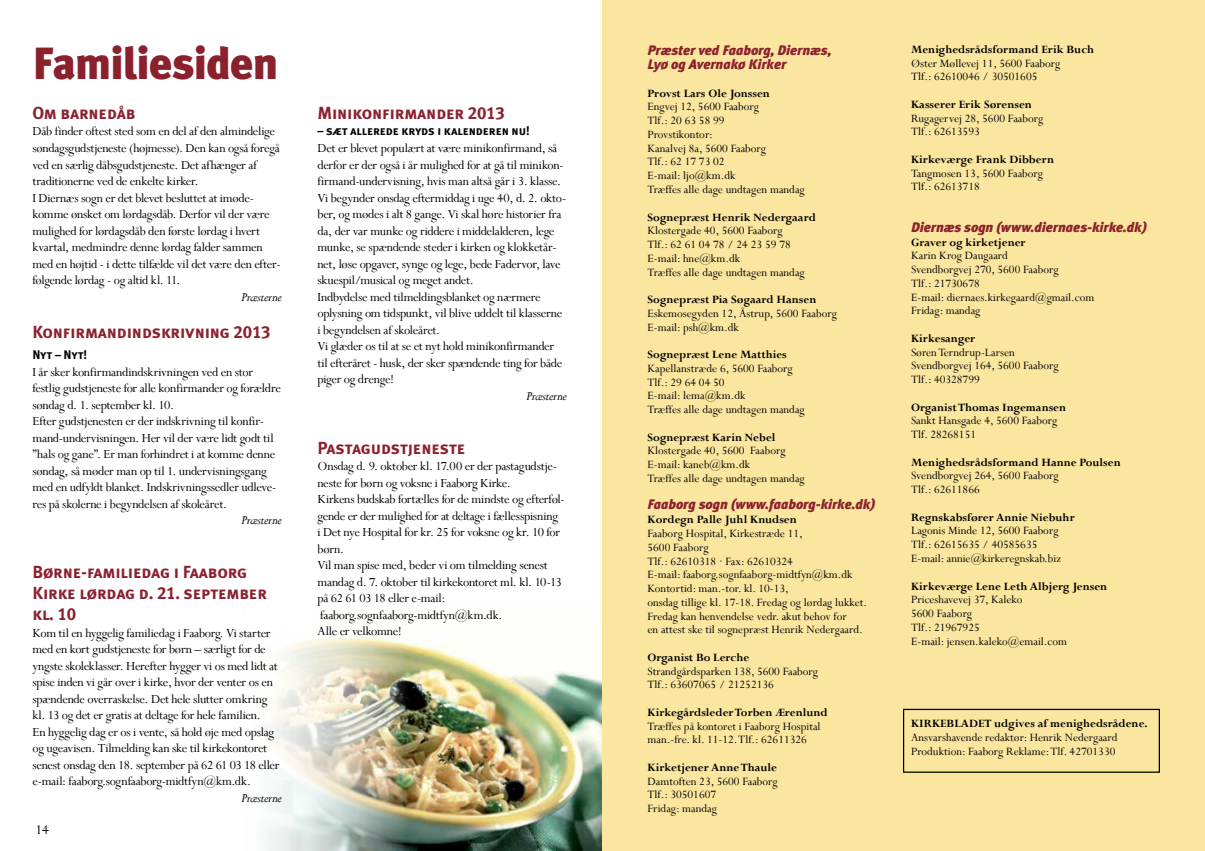
<style>
.page{position:relative;width:1205px;height:851px;background:#fff}
.page>*{position:absolute;margin:0;border:0;box-sizing:border-box;transform-origin:0 0}
.t1{font:900 45px "Meta Plus";letter-spacing:-.015em;color:#8c212e}
.t2{font:17.5px/21px "Meta Plus Bold Caps";letter-spacing:-.01em;color:#8c212e}
.t3{font:15px "Perpetua";color:#000}
.t4{font:13.75px/16.5px "Perpetua";letter-spacing:-.02em;color:#000}
.t5{font:italic 900 13.75px/13.8px "Meta Plus";letter-spacing:-.005em;color:#8c212e}
.t6{font:italic 13.75px "Perpetua";letter-spacing:-.02em;color:#000}
.t7{font:12.5px/13.8px "Perpetua";color:#000}
.t8{font:700 12.5px "Perpetua";color:#000}
.t9{font:12.5px "Meta Plus Bold Caps";letter-spacing:-.01em;color:#000}
</style>
<div class="page">
<img style="left:269px;top:637px;width:333px;height:213px">
<div style="left:602px;top:0;width:603px;height:850px;background:#fbe69f"></div>
<div style="left:903px;top:708px;width:257px;height:64px;border:1px solid #000"></div>
<h1 class="t1" style="left:32px;top:37px;width:248px">Familiesiden</h1>
<p class="t2" style="left:32px;top:102px;width:105px">Om barnedåb</p>
<p class="t4" style="left:32px;top:123px;width:250px">Dåb finder oftest sted som en del af den almindelige søndagsgudstjeneste (højmesse). Den kan også foregå ved en særlig dåbsgudstjeneste. Det afhænger af traditionerne ved de enkelte kirker.<br>I Diernæs sogn er det blevet besluttet at imøde&shy;komme ønsket om lørdagsdåb. Derfor vil der være mulighed for lørdagsdåb den første lørdag i hvert kvartal, medmindre denne lørdag falder sammen med en højtid - i dette tilfælde vil det være den efter&shy;følgende lørdag - og altid kl. 11.</p>
<p class="t6" style="left:242px;top:288px;width:42px">Præsterne</p>
<p class="t2" style="left:32px;top:321px;width:240px">Konfirmandindskrivning 2013</p>
<p class="t9" style="left:32px;top:347px;width:56px">Nyt – Nyt!</p>
<p class="t4" style="left:32px;top:363px;width:250px">I år sker konfirmandindskrivningen ved en stor festlig gudstjeneste for alle konfirmander og forældre søndag d. 1. september kl. 10.<br>Efter gudstjenesten er der indskrivning til konfir&shy;mand-undervisningen. Her vil der være lidt godt til ”hals og gane”. Er man forhindret i at komme denne søndag, så møder man op til 1. undervisningsgang med en udfyldt blanket. Indskrivningssedler udleve&shy;res på skolerne i begyndelsen af skoleåret.</p>
<p class="t6" style="left:242px;top:511px;width:42px">Præsterne</p>
<p class="t2" style="left:32px;top:561px;width:236px">Børne-familiedag i Faaborg<br>Kirke lørdag d. 21. september kl. 10</p>
<p class="t4" style="left:32px;top:624px;width:249px">Kom til en hyggelig familiedag i Faaborg. Vi starter med en kort gudstjeneste for børn – særligt for de yngste skoleklasser. Herefter hygger vi os med lidt at spise inden vi går over i kirke, hvor der venter os en spændende overraskelse. Det hele slutter omkring kl. 13 og det er gratis at deltage for hele familien.<br>En hyggelig dag er os i vente, så hold øje med opslag og ugeavisen. Tilmelding kan ske til kirkekontoret senest onsdag den 18. september på 62 61 03 18 eller e-mail: faaborg.sognfaaborg-midtfyn@km.dk.</p>
<p class="t6" style="left:242px;top:789px;width:42px">Præsterne</p>
<p class="t3" style="left:35px;top:819px;width:15px">14</p>
<p class="t2" style="left:317px;top:102px;width:189px">Minikonfirmander 2013</p>
<p class="t9" style="left:317px;top:124px;width:214px">– sæt allerede kryds i kalenderen nu!</p>
<p class="t4" style="left:317px;top:139px;width:250px">Det er blevet populært at være minikonfirmand, så derfor er der også i år mulighed for at gå til minikon&shy;firmand-undervisning, hvis man altså går i 3. klasse.<br>Vi begynder onsdag eftermiddag i uge 40, d. 2. okto&shy;ber, og mødes i alt 8 gange. Vi skal høre historier fra da, der var munke og riddere i middelalderen, lege munke, se spændende steder i kirken og klokketår&shy;net, løse opgaver, synge og lege, bede Fadervor, lave skuespil/musical og meget andet.<br>Indbydelse med tilmeldingsblanket og nærmere oplysning om tidspunkt, vil blive uddelt til klasserne i begyndelsen af skoleåret.<br>Vi glæder os til at se et nyt hold minikonfirmander til efteråret - husk, der sker spændende ting for både piger og drenge!</p>
<p class="t6" style="left:527px;top:387px;width:42px">Præsterne</p>
<p class="t2" style="left:317px;top:437px;width:149px">Pastagudstjeneste</p>
<p class="t4" style="left:317px;top:457px;width:249px">Onsdag d. 9. oktober kl. 17.00 er der pastagudstje&shy;neste for børn og voksne i Faaborg Kirke.<br>Kirkens budskab fortælles for de mindste og efterføl&shy;gende er der mulighed for at deltage i fællesspisning i Det nye Hospital for kr. 25 for voksne og kr. 10 for børn.<br>Vil man spise med, beder vi om tilmelding senest mandag d. 7. oktober til kirkekontoret ml. kl. 10-13 på 62 61 03 18 eller e-mail: faaborg.sognfaaborg-midtfyn@km.dk.<br>Alle er velkomne!</p>
<p class="t5" style="left:647px;top:44px;width:185px">Præster ved Faaborg, Diernæs,<br>Lyø og Avernakø Kirker</p>
<p class="t8" style="left:647px;top:85px;width:124px">Provst Lars Ole Jonssen</p>
<p class="t7" style="left:647px;top:100px;width:159px">Engvej 12, 5600 Faaborg<br>Tlf.: 20 63 58 99<br>Provstikontor:<br>Kanalvej 8a, 5600 Faaborg<br>Tlf.: 62 17 73 02<br>E-mail: ljo@km.dk<br>Træffes alle dage undtagen mandag</p>
<p class="t8" style="left:647px;top:209px;width:170px">Sognepræst Henrik Nedergaard</p>
<p class="t7" style="left:647px;top:223px;width:159px">Klostergade 40, 5600 Faaborg<br>Tlf.: 62 61 04 78 / 24 23 59 78<br>E-mail: hne@km.dk<br>Træffes alle dage undtagen mandag</p>
<p class="t8" style="left:647px;top:291px;width:170px">Sognepræst Pia Søgaard Hansen</p>
<p class="t7" style="left:647px;top:306px;width:191px">Eskemosegyden 12, Åstrup, 5600 Faaborg<br>E-mail: psh@km.dk</p>
<p class="t8" style="left:647px;top:346px;width:141px">Sognepræst Lene Matthies</p>
<p class="t7" style="left:647px;top:361px;width:159px">Kapellanstræde 6, 5600 Faaborg<br>Tlf.: 29 64 04 50<br>E-mail: lema@km.dk<br>Træffes alle dage undtagen mandag</p>
<p class="t8" style="left:647px;top:429px;width:130px">Sognepræst Karin Nebel</p>
<p class="t7" style="left:647px;top:443px;width:159px">Klostergade 40, 5600 Faaborg<br>E-mail: kaneb@km.dk<br>Træffes alle dage undtagen mandag</p>
<p class="t5" style="left:647px;top:498px;width:229px">Faaborg sogn (www.faaborg-kirke.dk)</p>
<p class="t8" style="left:647px;top:511px;width:151px">Kordegn Palle Juhl Knudsen</p>
<p class="t7" style="left:647px;top:526px;width:221px">Faaborg Hospital, Kirkestræde 11,<br>5600 Faaborg<br>Tlf.: 62610318 · Fax: 62610324<br>E-mail: faaborg.sognfaaborg-midtfyn@km.dk Kontortid: man.-tor. kl. 10-13,<br>onsdag tillige kl. 17-18. Fredag og lørdag lukket.<br>Fredag kan henvendelse vedr. akut behov for<br>en attest ske til sognepræst Henrik Nedergaard.</p>
<p class="t8" style="left:647px;top:649px;width:103px">Organist Bo Lerche</p>
<p class="t7" style="left:647px;top:663px;width:172px">Strandgårdsparken 138, 5600 Faaborg<br>Tlf.: 63607065 / 21252136</p>
<p class="t8" style="left:647px;top:704px;width:182px">Kirkegårdsleder Torben Ærenlund</p>
<p class="t7" style="left:647px;top:718px;width:175px">Træffes på kontoret i Faaborg Hospital man.-fre. kl. 11-12. Tlf.: 62611326</p>
<p class="t8" style="left:647px;top:759px;width:131px">Kirketjener Anne Thaule</p>
<p class="t7" style="left:647px;top:773px;width:132px">Damtoften 23, 5600 Faaborg<br>Tlf.: 30501607<br>Fridag: mandag</p>
<p class="t8" style="left:911px;top:41px;width:185px">Menighedsrådsformand Erik Buch</p>
<p class="t7" style="left:911px;top:56px;width:151px">Øster Møllevej 11, 5600 Faaborg<br>Tlf.: 62610046 / 30501605</p>
<p class="t8" style="left:911px;top:96px;width:122px">Kasserer Erik Sørensen</p>
<p class="t7" style="left:911px;top:111px;width:134px">Rugagervej 28, 5600 Faaborg<br>Tlf.: 62613593</p>
<p class="t8" style="left:911px;top:151px;width:145px">Kirkeværge Frank Dibbern</p>
<p class="t7" style="left:911px;top:166px;width:133px">Tangmosen 13, 5600 Faaborg<br>Tlf.: 62613718</p>
<p class="t5" style="left:911px;top:220px;width:237px">Diernæs sogn (www.diernaes-kirke.dk)</p>
<p class="t8" style="left:911px;top:234px;width:116px">Graver og kirketjener</p>
<p class="t7" style="left:911px;top:248px;width:185px">Karin Krog Daugaard<br>Svendborgvej 270, 5600 Faaborg<br>Tlf.: 21730678<br>E-mail: diernaes.kirkegaard@gmail.com<br>Fridag: mandag</p>
<p class="t8" style="left:911px;top:330px;width:66px">Kirkesanger</p>
<p class="t7" style="left:911px;top:345px;width:149px">Søren Terndrup-Larsen<br>Svendborgvej 164, 5600 Faaborg<br>Tlf.: 40328799</p>
<p class="t8" style="left:911px;top:399px;width:157px">Organist Thomas Ingemansen</p>
<p class="t7" style="left:911px;top:413px;width:148px">Sankt Hansgade 4, 5600 Faaborg<br>Tlf. 28268151</p>
<p class="t8" style="left:911px;top:454px;width:211px">Menighedsrådsformand Hanne Poulsen</p>
<p class="t7" style="left:911px;top:468px;width:149px">Svendborgvej 264, 5600 Faaborg<br>Tlf.: 62611866</p>
<p class="t8" style="left:911px;top:509px;width:165px">Regnskabsfører Annie Niebuhr</p>
<p class="t7" style="left:911px;top:523px;width:151px">Lagonis Minde 12, 5600 Faaborg<br>Tlf.: 62615635 / 40585635<br>E-mail: annie@kirkeregnskab.biz</p>
<p class="t8" style="left:911px;top:578px;width:198px">Kirkeværge Lene Leth Albjerg Jensen</p>
<p class="t7" style="left:911px;top:592px;width:157px">Priceshavevej 37, Kaleko<br>5600 Faaborg<br>Tlf.: 21967925<br>E-mail: jensen.kaleko@email.com</p>
<p class="t8" style="left:911px;top:715px;width:238px">KIRKEBLADET udgives af menighedsrådene.</p>
<p class="t7" style="left:911px;top:730px;width:208px">Ansvarshavende redaktør: Henrik Nedergaard<br>Produktion: Faaborg Reklame: Tlf. 42701330</p>
</div>
